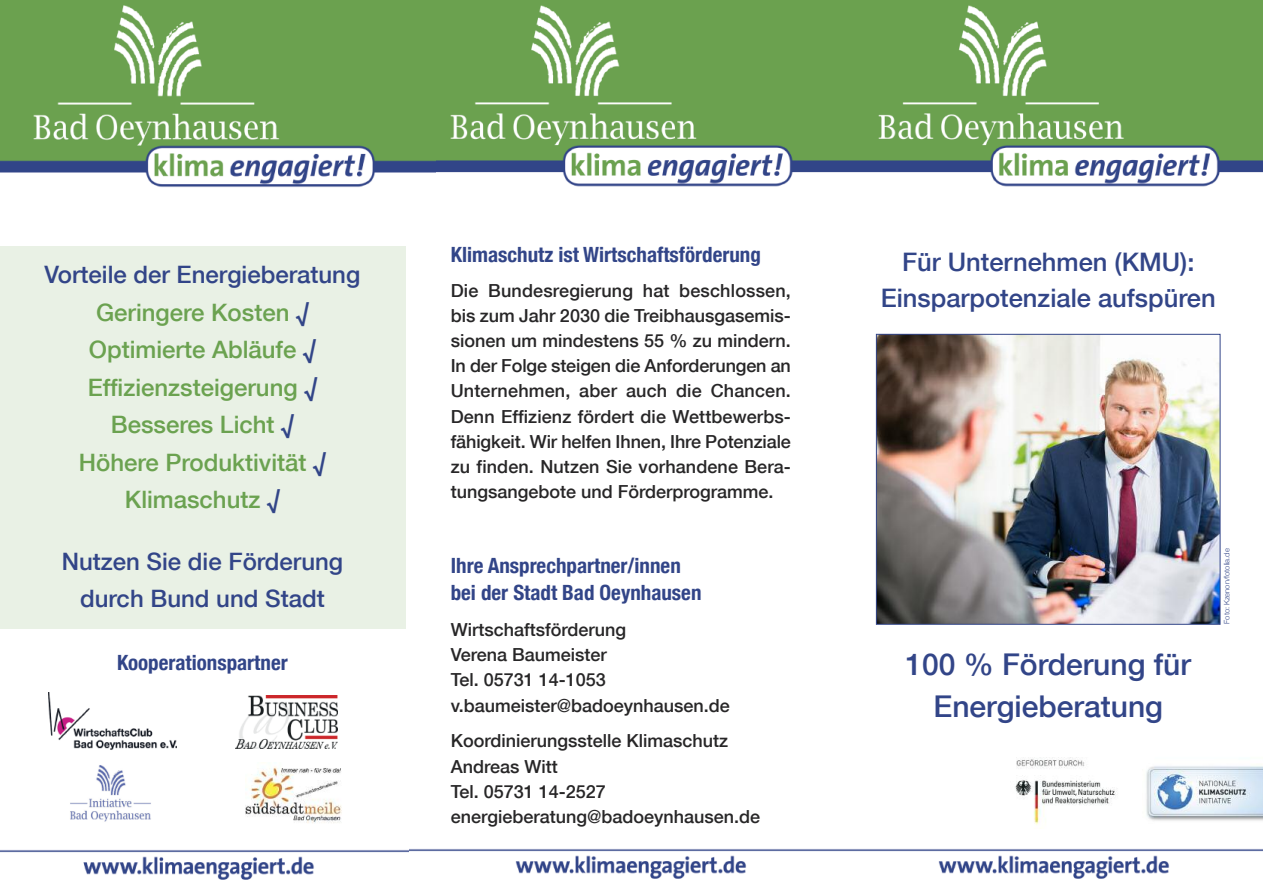
<style>
.page{position:relative;width:1263px;height:893px;background:#fff}
.page>*{position:absolute;margin:0;border:0;box-sizing:border-box;transform-origin:0 0}
.t1{font:500 30px/42px "Helvetica Neue";color:#324588;text-align:center}
.t2{font:500 25.5px/35.7px "Helvetica Neue";color:#324588;text-align:center}
.t3{font:500 24px/37.5px "Helvetica Neue";color:#6ba250;text-align:center}
.t4{font:500 24px/37.5px "Helvetica Neue";color:#324588;text-align:center}
.t5{font:700 condensed 21px/27px "Helvetica Neue";color:#324588}
.t6{font:500 18px/25.2px "Helvetica Neue";color:#272627}
.t7{font:300 7.5px "Helvetica Neue";color:#324588}
.s1{color:#324588}
</style>
<div class="page">
<div style="left:0;top:247px;width:406px;height:382px;background:#e9f1e5"></div>
<img style="left:851px;top:0;width:412px;height:187px">
<img style="left:435px;top:0;width:416px;height:187px">
<img style="left:0;top:0;width:435px;height:187px">
<img style="left:840px;top:849px;width:423px;height:30px">
<img style="left:408px;top:849px;width:432px;height:30px">
<img style="left:0;top:850px;width:408px;height:30px">
<img style="left:49px;top:693px;width:127px;height:57px">
<img style="left:236px;top:695px;width:102px;height:53px">
<img style="left:70px;top:765px;width:81px;height:57px">
<img style="left:245px;top:766px;width:97px;height:57px">
<img style="left:878px;top:336px;width:340px;height:287px">
<div style="left:876px;top:334px;width:344px;height:291px;border:1px solid #324588"></div>
<img style="left:1015px;top:757px;width:248px;height:68px">
<h3 class="t3" style="left:45px;top:255px;width:317px"><span class="s1">Vorteile der Energieberatung<br></span>Geringere Kosten <span class="s1">√<br></span>Optimierte Abläufe <span class="s1">√<br></span>Effizienzsteigerung <span class="s1">√<br></span>Besseres Licht <span class="s1">√<br></span>Höhere Produktivität <span class="s1">√<br></span>Klimaschutz <span class="s1">√</span></h3>
<h3 class="t4" style="left:62px;top:542px;width:283px">Nutzen Sie die Förderung durch Bund und Stadt</h3>
<p class="t5" style="left:117px;top:649px;width:172px">Kooperationspartner</p>
<p class="t5" style="left:451px;top:241px;width:312px">Klimaschutz ist Wirtschaftsförderung</p>
<p class="t6" style="left:451px;top:277px;width:342px;text-align:justify">Die Bundesregierung hat beschlossen, bis zum Jahr 2030 die Treibhausgasemis&shy;sionen um mindestens 55 % zu mindern.<br>In der Folge steigen die Anforderungen an Unternehmen, aber auch die Chancen.<br>Denn Effizienz fördert die Wettbewerbs&shy;fähigkeit. Wir helfen Ihnen, Ihre Potenziale zu finden. Nutzen Sie vorhandene Bera&shy;tungsangebote und Förderprogramme.</p>
<p class="t5" style="left:451px;top:552px;width:252px">Ihre Ansprechpartner/innen bei der Stadt Bad Oeynhausen</p>
<p class="t6" style="left:451px;top:617px;width:281px">Wirtschaftsförderung<br>Verena Baumeister<br>Tel. 05731 14-1053 v.baumeister@badoeynhausen.de</p>
<p class="t6" style="left:451px;top:728px;width:311px">Koordinierungsstelle Klimaschutz<br>Andreas Witt<br>Tel. 05731 14-2527 energieberatung@badoeynhausen.de</p>
<h2 class="t2" style="left:881px;top:243px;width:336px">Für Unternehmen (KMU):<br>Einsparpotenziale aufspüren</h2>
<h1 class="t1" style="left:905px;top:642px;width:287px">100 % Förderung für<br>Energieberatung</h1>
<p class="t7" style="left:1222px;top:624px;width:77px;rotate:-90deg">Foto: Kzenon/fotolia.de</p>
</div>
